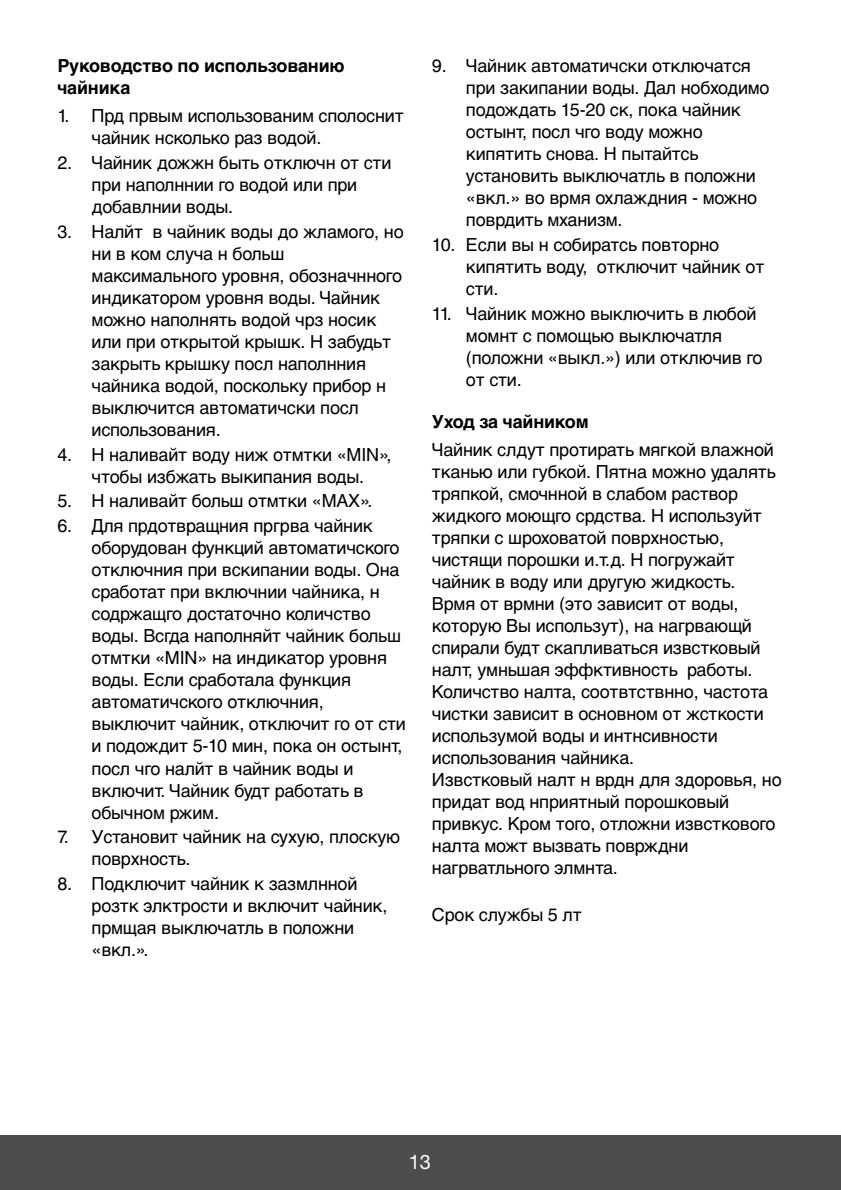
<style>
.page{position:relative;width:841px;height:1190px;background:#fff}
.page>*{position:absolute;margin:0;border:0;box-sizing:border-box;transform-origin:0 0}
.t1{font:20px "Helvetica Neue";color:#fff}
.t2{font:18px/22px "Helvetica Cyr Upright";letter-spacing:-.01em;color:#000}
.t3{font:700 18px/22px "Helvetica Cyr";letter-spacing:-.01em;color:#000}
</style>
<div class="page">
<div style="left:0;top:1135px;width:841px;height:54px;background:#4d4d4d"></div>
<p class="t3" style="left:57px;top:56px;width:288px">Руководство по использованию чайника</p>
<p class="t2" style="left:92px;top:106px;width:314px;text-indent:-34px">1. Прд првым использованим сполоснит чайник нсколько раз водой.</p>
<p class="t2" style="left:92px;top:153px;width:301px;text-indent:-34px">2. Чайник дожжн быть отключн от сти при наполннии го водой или при добавлнии воды.</p>
<p class="t2" style="left:92px;top:222px;width:314px;text-indent:-34px">3. Налйт в чайник воды до жламого, но ни в ком случа н больш максимального уровня, обозначнного индикатором уровня воды. Чайник можно наполнять водой чрз носик или при открытой крышк. Н забудьт закрыть крышку посл наполнния чайника водой, поскольку прибор н выключится автоматичски посл использования.</p>
<p class="t2" style="left:57px;top:445px;width:335px;text-align:center">4. Н наливайт воду ниж отмтки «MIN», чтобы избжать выкипания воды.</p>
<p class="t2" style="left:57px;top:492px;width:316px">5. Н наливайт больш отмтки «MAX».</p>
<p class="t2" style="left:92px;top:517px;width:316px;text-indent:-34px">6. Для прдотвращния пргрва чайник оборудован функций автоматичского отключния при вскипании воды. Она сработат при включнии чайника, н содржащго достаточно количство воды. Всгда наполняйт чайник больш отмтки «MIN» на индикатор уровня воды. Если сработала функция автоматичского отключния, выключит чайник, отключит го от сти и подождит 5-10 мин, пока он остынт, посл чго налйт в чайник воды и включит. Чайник будт работать в обычном ржим.</p>
<p class="t2" style="left:92px;top:827px;width:310px;text-indent:-34px">7. Установит чайник на сухую, плоскую поврхность.</p>
<p class="t2" style="left:92px;top:874px;width:297px;text-indent:-34px">8. Подключит чайник к зазмлнной розтк элктрости и включит чайник, прмщая выключатль в положни «вкл.».</p>
<p class="t2" style="left:466px;top:57px;width:305px;text-indent:-34px">9. Чайник автоматичски отключатся при закипании воды. Дал нобходимо подождать 15-20 ск, пока чайник остынт, посл чго воду можно кипятить снова. Н пытайтсь установить выключатль в положни «вкл.» во врмя охлаждния - можно поврдить мханизм.</p>
<p class="t2" style="left:466px;top:236px;width:300px;text-indent:-34px">10. Если вы н собиратсь повторно кипятить воду, отключит чайник от сти.</p>
<p class="t2" style="left:466px;top:304px;width:298px;text-indent:-34px">11. Чайник можно выключить в любой момнт с помощью выключатля (положни «выкл.») или отключив го от сти.</p>
<p class="t3" style="left:432px;top:412px;width:158px">Уход за чайником</p>
<p class="t2" style="left:432px;top:440px;width:351px">Чайник слдут протирать мягкой влажной тканью или губкой. Пятна можно удалять тряпкой, смочнной в слабом раствор жидкого моющго срдства. Н используйт тряпки с шроховатой поврхностью, чистящи порошки и.т.д. Н погружайт чайник в воду или другую жидкость.<br>Врмя от врмни (это зависит от воды, которую Вы использут), на нагрвающй спирали будт скапливаться извстковый налт, умньшая эффктивность работы.<br>Количство налта, соотвтствнно, частота чистки зависит в основном от жсткости использумой воды и интнсивности использования чайника.<br>Извстковый налт н врдн для здоровья, но придат вод нприятный порошковый привкус. Кром того, отложни извсткового налта можт вызвать поврждни нагрватльного элмнта.</p>
<p class="t2" style="left:432px;top:905px;width:151px">Срок службы 5 лт</p>
<p class="t1" style="left:409px;top:1153px;width:24px">13</p>
</div>
